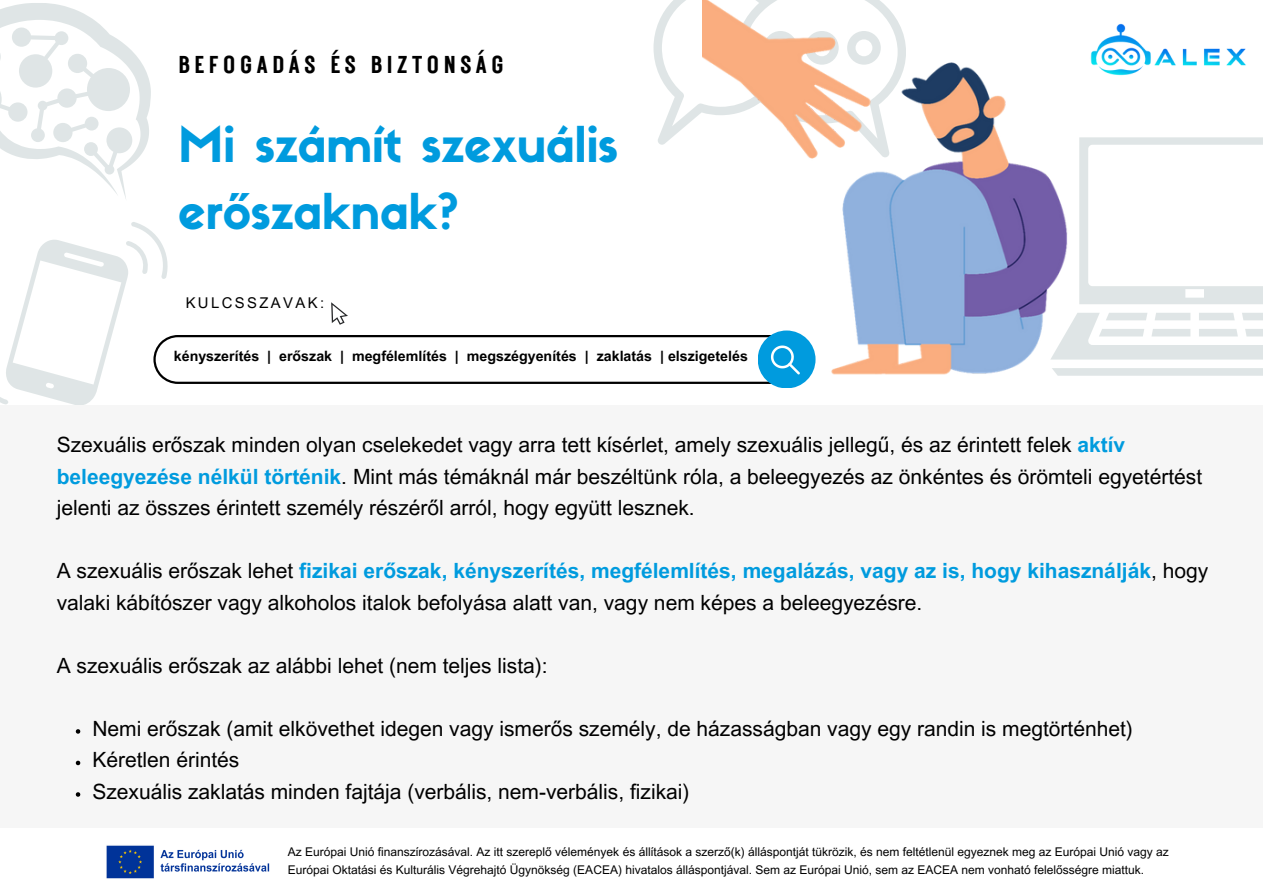
<style>
.page{position:relative;width:1263px;height:894px;background:#fff}
.page>*{position:absolute;margin:0;border:0;box-sizing:border-box;transform-origin:0 0}
.t1{font:48.45px/67.5px "Sifonn Basic";color:#009bde}
.t2{font:24.45px "Rustic Printed";letter-spacing:.16em;color:#000}
.t3{font:21px/31.5px "Arial MT Pro";color:#000}
.t4{font:14.85px "Arial MT Pro";letter-spacing:.16em;color:#000}
.t5{font:700 14.25px "Arial MT Pro";color:#000}
.t6{font:12px/18px "Arial MT Pro";color:#000}
.s1{font-weight:700;color:#009bde}
</style>
<div class="page">
<svg style="left:1109px;top:368px;width:154px;height:7px"></svg>
<svg style="left:1109px;top:313px;width:154px;height:46px"></svg>
<div style="left:1109px;top:286px;width:154px;height:18px;background:#dfe5e6"></div>
<svg style="left:0;top:3px;width:151px;height:196px"></svg>
<div style="left:0;top:405px;width:1263px;height:422px;background:#f6f6f6"></div>
<svg style="left:653px;top:0;width:49px;height:145px"></svg>
<img style="left:1109px;top:23px;width:154px;height:122px">
<svg style="left:0;top:222px;width:702px;height:183px"></svg>
<img style="left:702px;top:0;width:407px;height:388px">
<svg style="left:76px;top:729px;width:4px;height:4px"></svg>
<svg style="left:76px;top:760px;width:4px;height:5px"></svg>
<svg style="left:76px;top:792px;width:4px;height:4px"></svg>
<img style="left:106px;top:845px;width:164px;height:34px">
<p class="t2" style="left:178px;top:48px;width:327px">BEFOGADÁS ÉS BIZTONSÁG</p>
<h1 class="t1" style="left:178px;top:116px;width:441px">Mi számít szexuális erőszaknak?</h1>
<h4 class="t4" style="left:186px;top:297px;width:140px">KULCSSZAVAK:</h4>
<p class="t5" style="left:174px;top:351px;width:576px">kényszerítés | erőszak | megfélemlítés | megszégyenítés | zaklatás | elszigetelés</p>
<p class="t3" style="left:57px;top:431px;width:1147px">Szexuális erőszak minden olyan cselekedet vagy arra tett kísérlet, amely szexuális jellegű, és az érintett felek <span class="s1">aktív beleegyezése nélkül történik</span>. Mint más témáknál már beszéltünk róla, a beleegyezés az önkéntes és örömteli egyetértést jelenti az összes érintett személy részéről arról, hogy együtt lesznek.</p>
<p class="t3" style="left:57px;top:557px;width:1153px">A szexuális erőszak lehet <span class="s1">fizikai erőszak, kényszerítés, megfélemlítés, megalázás, vagy az is, hogy kihasználják</span>, hogy valaki kábítószer vagy alkoholos italok befolyása alatt van, vagy nem képes a beleegyezésre.</p>
<p class="t3" style="left:57px;top:652px;width:493px">A szexuális erőszak az alábbi lehet (nem teljes lista):</p>
<p class="t3" style="left:92px;top:715px;width:1042px">Nemi erőszak (amit elkövethet idegen vagy ismerős személy, de házasságban vagy egy randin is megtörténhet)</p>
<p class="t3" style="left:92px;top:746px;width:148px">Kéretlen érintés</p>
<h2 class="t3" style="left:92px;top:778px;width:599px">Szexuális zaklatás minden fajtája (verbális, nem-verbális, fizikai)</h2>
<p class="t6" style="left:288px;top:844px;width:883px">Az Európai Unió finanszírozásával. Az itt szereplő vélemények és állítások a szerző(k) álláspontját tükrözik, és nem feltétlenül egyeznek meg az Európai Unió vagy az<br>Európai Oktatási és Kulturális Végrehajtó Ügynökség (EACEA) hivatalos álláspontjával. Sem az Európai Unió, sem az EACEA nem vonható felelősségre miattuk.</p>
</div>
